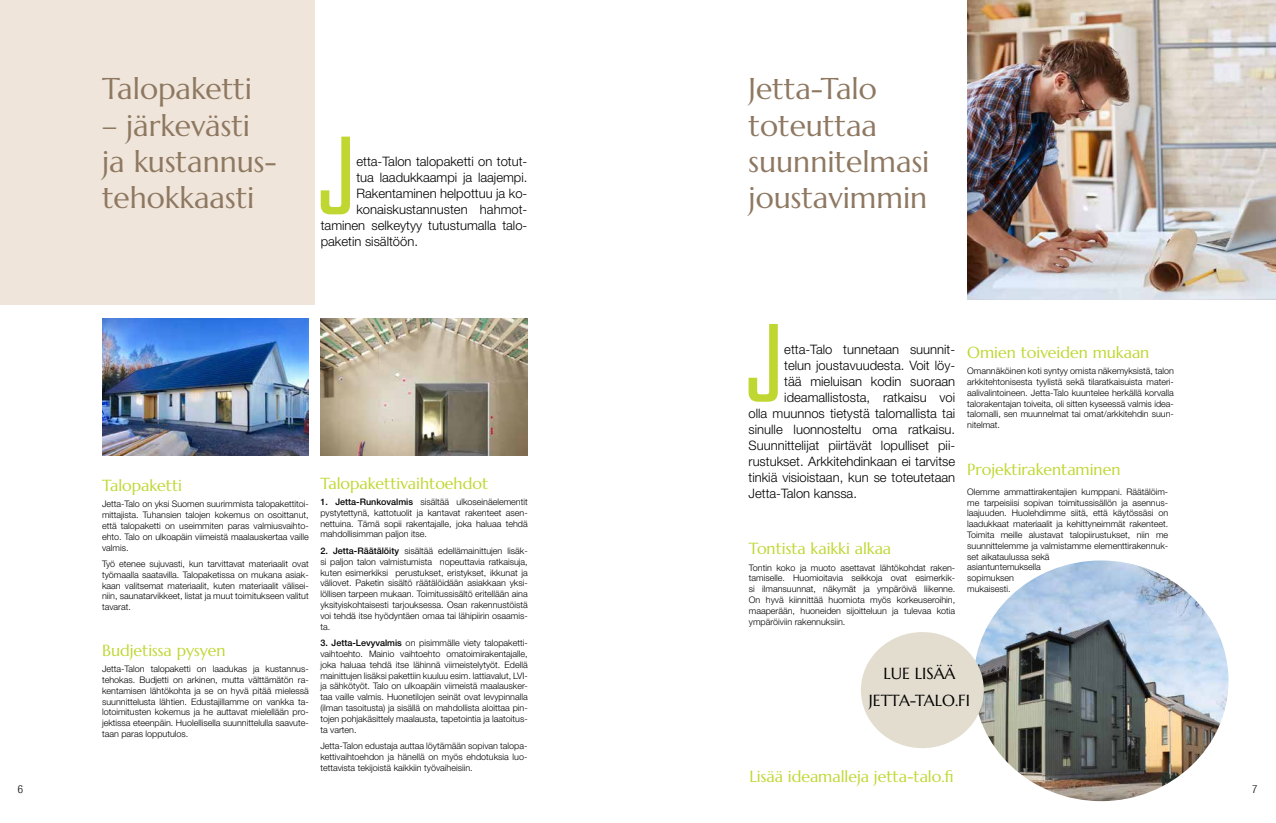
<style>
.page{position:relative;width:1276px;height:823px;background:#fff}
.page>*{position:absolute;margin:0;border:0;box-sizing:border-box;transform-origin:0 0}
.t1{font:300 124.9px "Teko";color:#bfd730}
.t2{font:30px/36px "Marcellus";color:#8e7861}
.t3{font:16px "Marcellus";color:#bfd730}
.t4{font:16px/26.7px "Marcellus";color:#000;text-align:center}
.t5{font:300 13px "Helvetica Neue";color:#000}
.t6{font:300 condensed 11px "Helvetica Neue";color:#000}
.t7{font:300 9px/10.8px "Helvetica Neue";color:#000;text-align:justify}
.s1{font-weight:500}
</style>
<div class="page">
<div style="left:0;top:0;width:315px;height:305px;background:#efe5da"></div>
<img style="left:967px;top:0;width:309px;height:300px">
<img style="left:102px;top:318px;width:207px;height:137px">
<img style="left:321px;top:318px;width:206px;height:137px">
<img style="left:973px;top:560px;width:255px;height:240px">
<div style="left:861px;top:631px;width:123px;height:116px;background:#e3ddcf;border-radius:50%"></div>
<h2 class="t2" style="left:102px;top:73px;width:151px">Talopaketti</h2>
<h2 class="t2" style="left:102px;top:109px;width:176px">– järkevästi ja kustannus&shy;tehokkaasti</h2>
<h1 class="t1" style="left:319px;top:98px;width:39px">J</h1>
<h3 class="t5" style="left:356px;top:157px;width:172px">etta-Talon talopaketti on totut-</h3>
<h3 class="t5" style="left:356px;top:173px;width:172px">tua laadukkaampi ja laajempi.</h3>
<h3 class="t5" style="left:356px;top:189px;width:172px">Rakentaminen helpottuu ja ko-</h3>
<h3 class="t5" style="left:356px;top:205px;width:172px">konaiskustannusten hahmot-</h3>
<h3 class="t5" style="left:321px;top:221px;width:208px">taminen selkeytyy tutustumalla talo-</h3>
<h3 class="t5" style="left:321px;top:237px;width:99px">paketin sisältöön.</h3>
<h3 class="t3" style="left:102px;top:477px;width:81px">Talopaketti</h3>
<p class="t7" style="left:102px;top:499px;width:208px">Jetta-Talo on yksi Suomen suurimmista talopakettitoi&shy;mittajista. Tuhansien talojen kokemus on osoittanut, että talopaketti on useimmiten paras valmiusvaihto&shy;ehto. Talo on ulkoapäin viimeistä maalauskertaa vaille valmis.</p>
<p class="t7" style="left:102px;top:559px;width:208px">Työ etenee sujuvasti, kun tarvittavat materiaalit ovat työmaalla saatavilla. Talopaketissa on mukana asiak&shy;kaan valitsemat materiaalit, kuten materiaalit välisei&shy;niin, saunatarvikkeet, listat ja muut toimitukseen valitut tavarat.</p>
<h3 class="t3" style="left:102px;top:642px;width:125px">Budjetissa pysyen</h3>
<p class="t7" style="left:102px;top:664px;width:208px">Jetta-Talon talopaketti on laadukas ja kustannus&shy;tehokas. Budjetti on arkinen, mutta välttämätön ra&shy;kentamisen lähtökohta ja se on hyvä pitää mielessä suunnittelusta lähtien. Edustajillamme on vankka ta&shy;lotoimitusten kokemus ja he auttavat mielellään pro&shy;jektissa eteenpäin. Huolellisella suunnittelulla saavute&shy;taan paras lopputulos.</p>
<h3 class="t3" style="left:320px;top:475px;width:169px">Talopakettivaihtoehdot</h3>
<p class="t7" style="left:320px;top:497px;width:209px"><span class="s1">1. Jetta-Runkovalmis</span> sisältää ulkoseinäelementit pystytettynä, kattotuolit ja kantavat rakenteet asen&shy;nettuina. Tämä sopii rakentajalle, joka haluaa tehdä mahdollisimman paljon itse.</p>
<p class="t7" style="left:320px;top:546px;width:209px"><span class="s1">2. Jetta-Räätälöity</span> sisältää edellämainittujen lisäk&shy;si paljon talon valmistumista nopeuttavia ratkaisuja, kuten esimerkiksi perustukset, eristykset, ikkunat ja väliovet. Paketin sisältö räätälöidään asiakkaan yksi&shy;löllisen tarpeen mukaan. Toimitussisältö eritellään aina yksityiskohtaisesti tarjouksessa. Osan rakennustöistä voi tehdä itse hyödyntäen omaa tai lähipiirin osaamis&shy;ta.</p>
<p class="t7" style="left:320px;top:638px;width:209px"><span class="s1">3. Jetta-Levyvalmis</span> on pisimmälle viety talopaketti&shy;vaihtoehto. Mainio vaihtoehto omatoimirakentajalle, joka haluaa tehdä itse lähinnä viimeistelytyöt. Edellä mainittujen lisäksi pakettiin kuuluu esim. lattiavalut, LVI&shy;ja sähkötyöt. Talo on ulkoapäin viimeistä maalausker&shy;taa vaille valmis. Huonetilojen seinät ovat levypinnalla (ilman tasoitusta) ja sisällä on mahdollista aloittaa pin&shy;tojen pohjakäsittely maalausta, tapetointia ja laatoitus&shy;ta varten.</p>
<h2 class="t2" style="left:748px;top:73px;width:182px">Jetta-Talo toteuttaa suunnitelmasi joustavimmin</h2>
<h1 class="t1" style="left:746px;top:285px;width:39px">J</h1>
<h3 class="t5" style="left:784px;top:344px;width:172px">etta-Talo tunnetaan suunnit-</h3>
<h3 class="t5" style="left:784px;top:360px;width:172px">telun joustavuudesta. Voit löy-</h3>
<h3 class="t5" style="left:784px;top:376px;width:172px">tää mieluisan kodin suoraan</h3>
<h3 class="t5" style="left:784px;top:392px;width:172px">ideamallistosta, ratkaisu voi</h3>
<h3 class="t5" style="left:748px;top:408px;width:208px">olla muunnos tietystä talomallista tai</h3>
<h3 class="t5" style="left:748px;top:424px;width:208px">sinulle luonnosteltu oma ratkaisu.</h3>
<h3 class="t5" style="left:748px;top:440px;width:208px">Suunnittelijat piirtävät lopulliset pii-</h3>
<h3 class="t5" style="left:748px;top:456px;width:208px">rustukset. Arkkitehdinkaan ei tarvitse</h3>
<h3 class="t5" style="left:748px;top:472px;width:208px">tinkiä visioistaan, kun se toteutetaan</h3>
<h3 class="t5" style="left:748px;top:488px;width:110px">Jetta-Talon kanssa.</h3>
<h3 class="t3" style="left:967px;top:344px;width:184px">Omien toiveiden mukaan</h3>
<p class="t7" style="left:967px;top:366px;width:208px">Omannäköinen koti syntyy omista näkemyksistä, talon arkkitehtonisesta tyylistä sekä tilaratkaisuista materi&shy;aalivalintoineen. Jetta-Talo kuuntelee herkällä korvalla talorakentajan toiveita, oli sitten kyseessä valmis idea&shy;talomalli, sen muunnelmat tai omat/arkkitehdin suun&shy;nitelmat.</p>
<h3 class="t3" style="left:967px;top:462px;width:155px">Projektirakentaminen</h3>
<p class="t7" style="left:967px;top:486px;width:202px;text-align:left">Olemme ammattirakentajien kumppani. Räätälöim&shy;me tarpeisiisi sopivan toimitussisällön ja asennus&shy;laajuuden. Huolehdimme siitä, että käytössäsi on laadukkaat materiaalit ja kehittyneimmät rakenteet.<br>Toimita meille alustavat talopiirustukset, niin me suunnittelemme ja valmistamme elementtirakennuk&shy;set aikataulussa sekä<br>asiantuntemuksella<br>sopimuksen<br>mukaisesti.</p>
<h3 class="t3" style="left:749px;top:541px;width:144px">Tontista kaikki alkaa</h3>
<p class="t7" style="left:749px;top:562px;width:208px">Tontin koko ja muoto asettavat lähtökohdat raken&shy;tamiselle. Huomioitavia seikkoja ovat esimerkik&shy;si ilmansuunnat, näkymät ja ympäröivä liikenne.<br>On hyvä kiinnittää huomiota myös korkeuseroihin, maaperään, huoneiden sijoitteluun ja tulevaa kotia ympäröiviin rakennuksiin.</p>
<h3 class="t4" style="left:869px;top:661px;width:103px">LUE LISÄÄ<br>JETTA-TALO.FI</h3>
<p class="t7" style="left:320px;top:741px;width:208px">Jetta-Talon edustaja auttaa löytämään sopivan talopa&shy;kettivaihtoehdon ja hänellä on myös ehdotuksia luo&shy;tettavista tekijoistä kaikkiin työvaiheisiin.</p>
<h3 class="t3" style="left:749px;top:766px;width:205px">Lisää ideamalleja jetta-talo.fi</h3>
<p class="t6" style="left:18px;top:781px;width:7px">6</p>
<p class="t6" style="left:1252px;top:781px;width:7px">7</p>
</div>
